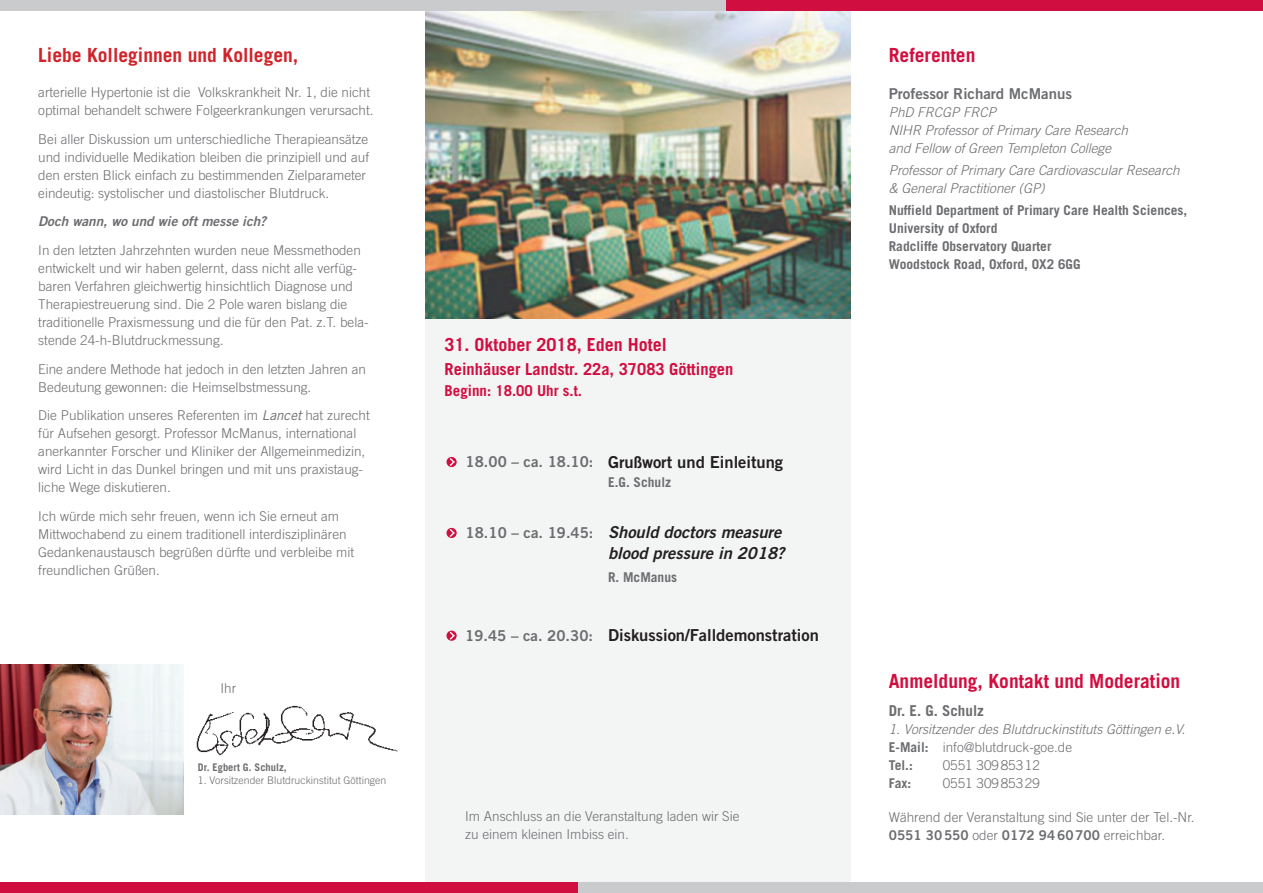
<style>
.page{position:relative;width:1263px;height:893px;background:#fff}
.page>*{position:absolute;margin:0;border:0;box-sizing:border-box;transform-origin:0 0}
.t1{font:700 19.5px "Trade Gothic";color:#d10e40}
.t2{font:700 19.5px "Trade Gothic";color:#d1232a}
.t3{font:700 18px "Trade Gothic";color:#d10e40}
.t4{font:16.5px "Trade Gothic Bold Two";color:#231f20}
.t5{font:italic 16.5px/21px "Trade Gothic Bold Two";color:#231f20}
.t6{font:700 16.5px "Trade Gothic";color:#d10e40}
.t7{font:15px "Trade Gothic Bold Two";color:#6c6d70}
.t8{font:700 15px "Trade Gothic";color:#d10e40}
.t9{font:700 15px "Trade Gothic";color:#6c6d70}
.t10{font:300 13.5px/18px "Trade Gothic";color:#6c6d70}
.t11{font:italic 300 13.5px/18px "Trade Gothic";color:#6c6d70}
.t12{font:700 13.5px/18px "Trade Gothic";color:#6c6d70}
.t13{font:13.5px "Trade Gothic Bold Two";color:#6c6d70}
.t14{font:italic 13.5px "Trade Gothic Bold Two";color:#6c6d70}
.t15{font:300 10.5px "Trade Gothic";color:#6c6d70}
.t16{font:700 10.5px "Trade Gothic";color:#6c6d70}
.s1{font-weight:400;font-style:italic}
.s2{font-weight:700;font-style:normal}
.s3{font-style:normal}
.s4{font-family:"Trade Gothic";font-weight:300}
</style>
<div class="page">
<div style="left:425px;top:5px;width:425px;height:888px;background:#f3f4f4"></div>
<div style="left:438px;top:882px;width:825px;height:11px;background:#cacbcd"></div>
<div style="left:0;top:882px;width:577px;height:11px;background:#d10e40"></div>
<svg style="left:446px;top:457px;width:11px;height:10px"></svg>
<svg style="left:450px;top:458px;width:5px;height:8px"></svg>
<svg style="left:446px;top:528px;width:11px;height:10px"></svg>
<svg style="left:450px;top:529px;width:5px;height:8px"></svg>
<svg style="left:446px;top:631px;width:11px;height:10px"></svg>
<svg style="left:450px;top:632px;width:5px;height:8px"></svg>
<img style="left:0;top:664px;width:183px;height:151px">
<img style="left:196px;top:705px;width:202px;height:51px">
<img style="left:425px;top:11px;width:425px;height:308px">
<div style="left:0;top:0;width:1263px;height:11px;background:#cacbcd"></div>
<div style="left:726px;top:0;width:537px;height:11px;background:#d10e40"></div>
<h1 class="t2" style="left:38px;top:43px;width:262px">Liebe Kolleginnen und Kollegen,</h1>
<p class="t10" style="left:38px;top:83px;width:337px">arterielle Hypertonie ist die Volkskrankheit Nr. 1, die nicht optimal behandelt schwere Folgeerkrankungen verursacht.</p>
<p class="t10" style="left:38px;top:130px;width:332px">Bei aller Diskussion um unterschiedliche Therapieansätze und individuelle Medikation bleiben die prinzipiell und auf den ersten Blick einfach zu bestimmenden Zielparameter eindeutig: systolischer und diastolischer Blutdruck.</p>
<p class="t14" style="left:38px;top:213px;width:229px">Doch wann, wo und wie oft messe ich?</p>
<p class="t10" style="left:38px;top:241px;width:332px">In den letzten Jahrzehnten wurden neue Messmethoden entwickelt und wir haben gelernt, dass nicht alle verfüg&shy;baren Verfahren gleichwertig hinsichtlich Diagnose und Therapiestreuerung sind. Die 2 Pole waren bislang die traditionelle Praxismessung und die für den Pat. z.T. bela&shy;stende 24-h-Blutdruckmessung.</p>
<p class="t10" style="left:38px;top:360px;width:329px">Eine andere Methode hat jedoch in den letzten Jahren an<br>Bedeutung gewonnen: die Heimselbstmessung.</p>
<p class="t10" style="left:38px;top:406px;width:333px">Die Publikation unseres Referenten im <span class="s1">Lancet</span> hat zurecht für Aufsehen gesorgt. Professor McManus, international anerkannter Forscher und Kliniker der Allgemeinmedizin, wird Licht in das Dunkel bringen und mit uns praxistaug&shy;liche Wege diskutieren.</p>
<p class="t10" style="left:38px;top:507px;width:317px">Ich würde mich sehr freuen, wenn ich Sie erneut am Mittwochabend zu einem traditionell interdisziplinären Gedankenaustausch begrüßen dürfte und verbleibe mit freundlichen Grüßen.</p>
<p class="t10" style="left:220px;top:679px;width:17px">Ihr</p>
<p class="t16" style="left:198px;top:761px;width:90px">Dr. Egbert G. Schulz,</p>
<p class="t15" style="left:198px;top:774px;width:190px">1. Vorsitzender Blutdruckinstitut Göttingen</p>
<h2 class="t3" style="left:445px;top:333px;width:224px">31. Oktober 2018, Eden Hotel</h2>
<p class="t8" style="left:445px;top:382px;width:139px">Beginn: 18.00 Uhr s.t.</p>
<p class="t6" style="left:445px;top:359px;width:290px">Reinhäuser Landstr. 22a, 37083 Göttingen</p>
<p class="t7" style="left:466px;top:453px;width:129px">18.00 – ca. 18.10:</p>
<p class="t7" style="left:466px;top:524px;width:129px">18.10 – ca. 19.45:</p>
<p class="t4" style="left:608px;top:451px;width:177px">Grußwort und Einleitung</p>
<p class="t12" style="left:608px;top:473px;width:65px">E.G. Schulz</p>
<p class="t5" style="left:608px;top:522px;width:178px">Should doctors measure blood pressure in 2018?</p>
<p class="t12" style="left:608px;top:568px;width:71px">R. McManus</p>
<p class="t7" style="left:465px;top:626px;width:129px">19.45 – ca. 20.30:</p>
<p class="t4" style="left:608px;top:625px;width:212px">Diskussion/Falldemonstration</p>
<p class="t10" style="left:465px;top:807px;width:276px">Im Anschluss an die Veranstaltung laden wir Sie zu einem kleinen Imbiss ein.</p>
<h1 class="t1" style="left:889px;top:43px;width:88px">Referenten</h1>
<p class="t7" style="left:889px;top:84px;width:185px">Professor Richard McManus</p>
<p class="t11" style="left:889px;top:103px;width:241px">PhD FRCGP FRCP<br>NIHR Professor of Primary Care Research and Fellow of Green Templeton College</p>
<p class="t11" style="left:889px;top:161px;width:292px">Professor of Primary Care Cardiovascular Research &amp; General Practitioner (GP)</p>
<p class="t12" style="left:889px;top:201px;width:300px">Nuffield Department of Primary Care Health Sciences, University of Oxford<br>Radcliffe Observatory Quarter<br>Woodstock Road, Oxford, OX2 6GG</p>
<h1 class="t1" style="left:889px;top:669px;width:293px">Anmeldung, Kontakt und Moderation</h1>
<p class="t9" style="left:889px;top:702px;width:97px">Dr. E. G. Schulz</p>
<p class="t11" style="left:889px;top:720px;width:298px">1. Vorsitzender des Blutdruckinstituts Göttingen e.V.<br><span class="s2">E-Mail:</span> <span class="s3">info@blutdruck-goe.de<br></span><span class="s2">Tel.:</span></p>
<p class="t10" style="left:943px;top:756px;width:99px">0551 30985312</p>
<p class="t12" style="left:889px;top:774px;width:24px">Fax:</p>
<p class="t10" style="left:943px;top:774px;width:99px">0551 30985329</p>
<p class="t10" style="left:889px;top:808px;width:307px">Während der Veranstaltung sind Sie unter der Tel.-Nr.</p>
<p class="t13" style="left:889px;top:826px;width:278px">0551 30550 <span class="s4">oder</span> 0172 9460700 <span class="s4">erreichbar.</span></p>
</div>
